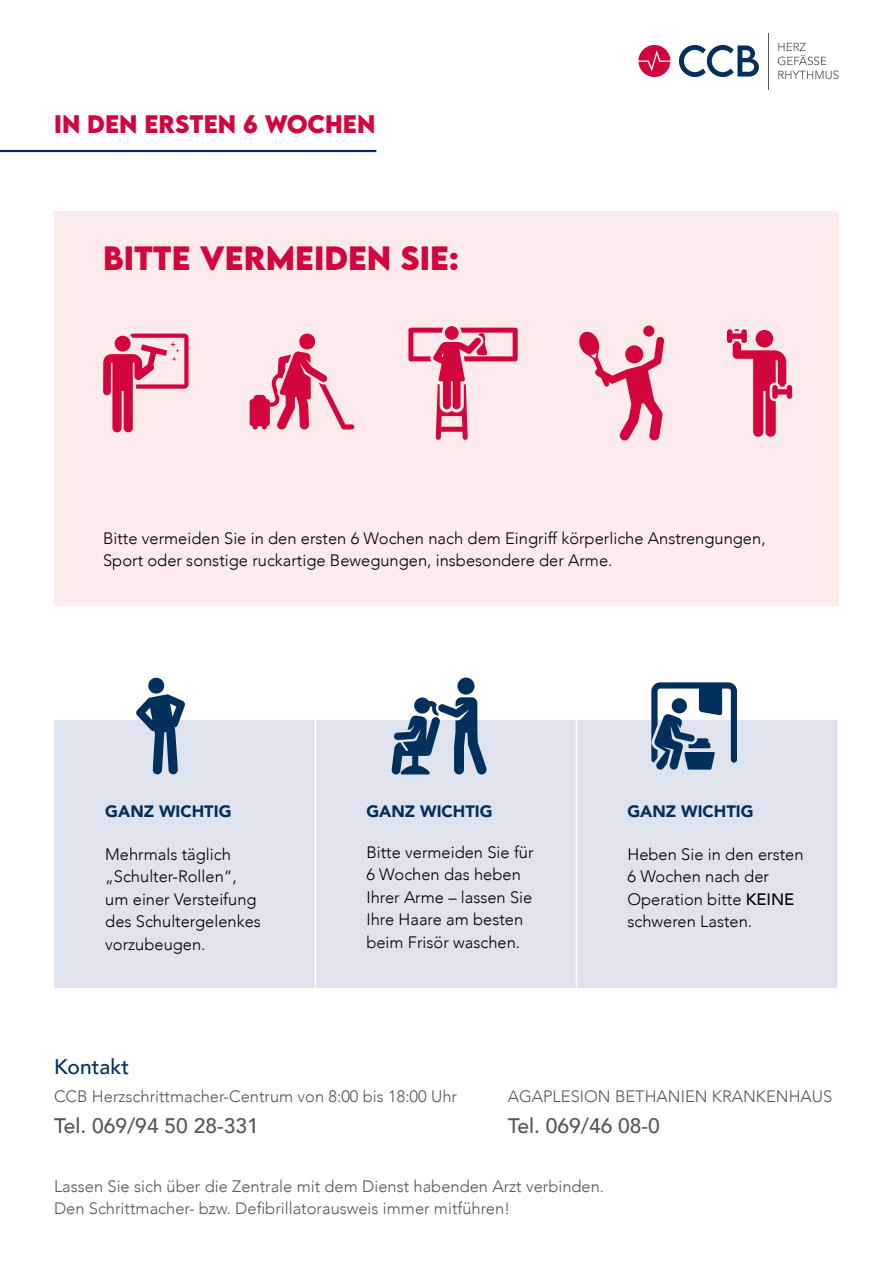
<style>
.page{position:relative;width:893px;height:1263px;background:#fff}
.page>*{position:absolute;margin:0;border:0;box-sizing:border-box;transform-origin:0 0}
.t1{font:700 30px "LEMONMILK";color:#d2053d}
.t2{font:700 22.5px "LEMONMILK";color:#d2053d}
.t3{font:500 21px "Avenir";color:#575756}
.t4{font:500 21px "Avenir";color:#00305b}
.t5{font:300 16.5px/22.5px "Avenir";color:#000}
.t6{font:300 16.5px/22.5px "Avenir";color:#575756}
.t7{font:900 16.5px "Avenir";color:#00305b}
.s1{font-weight:500}
</style>
<div class="page">
<div style="left:54px;top:211px;width:785px;height:395px;background:#fbebea"></div>
<hr style="left:0;top:150px;width:376px;height:2px;background:#00305b">
<svg style="left:679px;top:45px;width:80px;height:32px"></svg>
<svg style="left:638px;top:45px;width:32px;height:32px"></svg>
<hr style="left:768px;top:33px;width:1px;height:56px;background:#575756">
<svg style="left:778px;top:43px;width:48px;height:22px"></svg>
<svg style="left:778px;top:71px;width:60px;height:8px"></svg>
<div style="left:54px;top:720px;width:783px;height:268px;background:#dfe3ee"></div>
<hr style="left:315px;top:720px;width:1px;height:268px;background:#fff">
<hr style="left:576px;top:720px;width:1px;height:268px;background:#fff">
<div style="left:445px;top:326px;width:14px;height:14px;background:#d2053d;border-radius:50%"></div>
<svg style="left:408px;top:328px;width:110px;height:112px"></svg>
<svg style="left:103px;top:334px;width:86px;height:98px"></svg>
<div style="left:115px;top:336px;width:16px;height:16px;background:#d2053d;border-radius:50%"></div>
<svg style="left:651px;top:682px;width:86px;height:88px"></svg>
<svg style="left:391px;top:697px;width:96px;height:78px"></svg>
<div style="left:457px;top:677px;width:18px;height:18px;background:#00305b;border-radius:50%"></div>
<svg style="left:727px;top:329px;width:65px;height:108px"></svg>
<svg style="left:136px;top:677px;width:49px;height:97px"></svg>
<svg style="left:643px;top:325px;width:11px;height:12px"></svg>
<svg style="left:579px;top:330px;width:85px;height:111px"></svg>
<svg style="left:250px;top:333px;width:104px;height:97px"></svg>
<h2 class="t2" style="left:54px;top:109px;width:323px">IN DEN ERSTEN 6 WOCHEN</h2>
<h1 class="t1" style="left:103px;top:238px;width:358px">BITTE VERMEIDEN SIE:</h1>
<p class="t5" style="left:103px;top:527px;width:664px">Bitte vermeiden Sie in den ersten 6 Wochen nach dem Eingriff körperliche Anstrengungen,<br>Sport oder sonstige ruckartige Bewegungen, insbesondere der Arme.</p>
<p class="t7" style="left:105px;top:797px;width:128px">GANZ WICHTIG</p>
<p class="t5" style="left:105px;top:843px;width:157px">Mehrmals täglich „Schulter-Rollen“, um einer Versteifung des Schultergelenkes vorzubeugen.</p>
<p class="t7" style="left:366px;top:797px;width:128px">GANZ WICHTIG</p>
<p class="t5" style="left:366px;top:841px;width:169px">Bitte vermeiden Sie für<br>6 Wochen das heben<br>Ihrer Arme – lassen Sie<br>Ihre Haare am besten beim Frisör waschen.</p>
<p class="t7" style="left:627px;top:797px;width:128px">GANZ WICHTIG</p>
<p class="t5" style="left:627px;top:843px;width:178px">Heben Sie in den ersten<br>6 Wochen nach der<br>Operation bitte <span class="s1">KEINE </span>schweren Lasten.</p>
<p class="t4" style="left:54px;top:1048px;width:77px">Kontakt</p>
<p class="t6" style="left:54px;top:1085px;width:405px">CCB Herzschrittmacher-Centrum von 8:00 bis 18:00 Uhr</p>
<p class="t3" style="left:54px;top:1108px;width:206px">Tel. 069/94 50 28-331</p>
<p class="t6" style="left:508px;top:1085px;width:326px">AGAPLESION BETHANIEN KRANKENHAUS</p>
<p class="t3" style="left:508px;top:1108px;width:154px">Tel. 069/46 08-0</p>
<p class="t6" style="left:54px;top:1175px;width:552px">Lassen Sie sich über die Zentrale mit dem Dienst habenden Arzt verbinden.<br>Den Schrittmacher- bzw. Defibrillatorausweis immer mitführen!</p>
</div>
